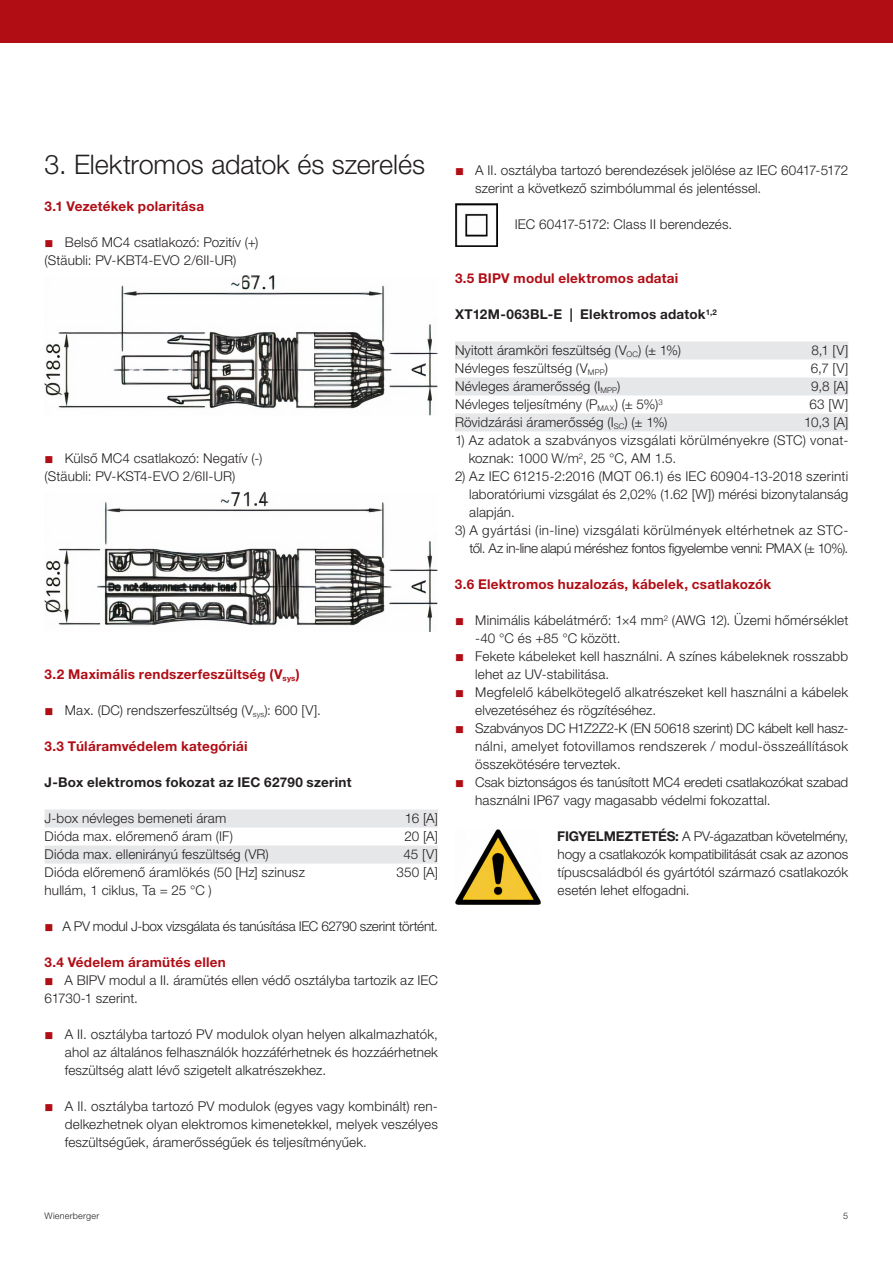
<style>
.page{position:relative;width:893px;height:1263px;background:#fff}
.page>*{position:absolute;margin:0;border:0;box-sizing:border-box;transform-origin:0 0}
.t1{font:300 27px "Helvetica Neue LT Pro";letter-spacing:-.005em;color:#231f20}
.t2{font:300 13.5px/18px "Helvetica Neue LT Pro";letter-spacing:.01em;color:#231f20}
.t3{font:700 13.5px "Helvetica Neue LT Pro";letter-spacing:.02em;color:#b00d15}
.t4{font:700 13.5px "Helvetica Neue LT Pro";letter-spacing:.015em;color:#231f20}
.t5{font:300 13.5px "Helvetica Neue LT Pro";letter-spacing:-.02em;color:#231f20}
.t6{font:300 9px "Helvetica Neue LT Pro";letter-spacing:.03em;color:#231f20}
.s1{color:#b00d15}
.s2{font-weight:700}
</style>
<div class="page">
<div style="left:0;top:0;width:893px;height:43px;background:#b00d15"></div>
<div style="left:45px;top:809px;width:393px;height:18px;background:#e6e7e9"></div>
<div style="left:45px;top:845px;width:393px;height:18px;background:#e6e7e9"></div>
<img style="left:45px;top:276px;width:393px;height:139px">
<img style="left:45px;top:492px;width:393px;height:139px">
<div style="left:455px;top:341px;width:393px;height:18px;background:#e6e7e9"></div>
<div style="left:455px;top:377px;width:393px;height:18px;background:#e6e7e9"></div>
<div style="left:455px;top:413px;width:393px;height:18px;background:#e6e7e9"></div>
<img style="left:455px;top:204px;width:43px;height:42px">
<img style="left:455px;top:829px;width:86px;height:76px">
<h1 class="t1" style="left:45px;top:148px;width:382px">3. Elektromos adatok és szerelés</h1>
<p class="t3" style="left:45px;top:198px;width:161px">3.1 Vezetékek polaritása</p>
<p class="t2" style="left:45px;top:233px;width:215px"><span class="s1">■</span> Belső MC4 csatlakozó: Pozitív (+) (Stäubli: PV-KBT4-EVO 2/6II-UR)</p>
<p class="t2" style="left:45px;top:449px;width:219px"><span class="s1">■</span> Külső MC4 csatlakozó: Negatív (-) (Stäubli: PV-KST4-EVO 2/6II-UR)</p>
<p class="t3" style="left:45px;top:666px;width:256px">3.2 Maximális rendszerfeszültség (V<sub>sys</sub>)</p>
<p class="t2" style="left:45px;top:701px;width:275px"><span class="s1">■</span> Max. (DC) rendszerfeszültség (V<sub>sys</sub>): 600 [V].</p>
<p class="t3" style="left:45px;top:738px;width:205px">3.3 Túláramvédelem kategóriái</p>
<p class="t4" style="left:45px;top:774px;width:308px">J-Box elektromos fokozat az IEC 62790 szerint</p>
<p class="t2" style="left:45px;top:809px;width:183px">J-box névleges bemeneti áram</p>
<p class="t2" style="left:405px;top:809px;width:35px">16 [A]</p>
<p class="t2" style="left:45px;top:827px;width:190px">Dióda max. előremenő áram (IF)</p>
<p class="t2" style="left:404px;top:827px;width:35px">20 [A]</p>
<p class="t2" style="left:45px;top:845px;width:226px">Dióda max. ellenirányú feszültség (VR)</p>
<p class="t2" style="left:403px;top:845px;width:36px">45 [V]</p>
<p class="t2" style="left:45px;top:863px;width:262px">Dióda előremenő áramlökés (50 [Hz] szinusz</p>
<p class="t2" style="left:397px;top:863px;width:43px">350 [A]</p>
<p class="t2" style="left:45px;top:881px;width:169px">hullám, 1 ciklus, Ta = 25 °C )</p>
<p class="t5" style="left:45px;top:918px;width:392px"><span class="s1">■</span> A PV modul J-box vizsgálata és tanúsítása IEC 62790 szerint történt.</p>
<p class="t3" style="left:45px;top:954px;width:183px">3.4 Védelem áramütés ellen</p>
<p class="t2" style="left:45px;top:971px;width:395px"><span class="s1">■</span> A BIPV modul a II. áramütés ellen védő osztályba tartozik az IEC<br>61730-1 szerint.</p>
<p class="t2" style="left:65px;top:1025px;width:375px;text-align:justify;text-indent:-20px"><span class="s1">■</span> A II. osztályba tartozó PV modulok olyan helyen alkalmazhatók, ahol az általános felhasználók hozzáférhetnek és hozzáérhetnek feszültség alatt lévő szigetelt alkatrészekhez.</p>
<p class="t2" style="left:65px;top:1097px;width:375px;text-align:justify;text-indent:-20px"><span class="s1">■</span> A II. osztályba tartozó PV modulok (egyes vagy kombinált) ren&shy;delkezhetnek olyan elektromos kimenetekkel, melyek veszélyes feszültségűek, áramerősségűek és teljesítményűek.</p>
<p class="t2" style="left:475px;top:161px;width:375px;text-indent:-20px"><span class="s1">■</span> A II. osztályba tartozó berendezések jelölése az IEC 60417-5172 szerint a következő szimbólummal és jelentéssel.</p>
<p class="t2" style="left:515px;top:215px;width:216px">IEC 60417-5172: Class II berendezés.</p>
<p class="t3" style="left:455px;top:270px;width:225px">3.5 BIPV modul elektromos adatai</p>
<p class="t4" style="left:455px;top:306px;width:263px">XT12M-063BL-E | Elektromos adatok<sup>1,2</sup></p>
<p class="t2" style="left:455px;top:341px;width:228px">Nyitott áramköri feszültség (V<sub>OC</sub>) (± 1%)</p>
<p class="t2" style="left:811px;top:341px;width:38px">8,1 [V]</p>
<p class="t2" style="left:455px;top:359px;width:155px">Névleges feszültség (V<sub>MPP</sub>)</p>
<p class="t2" style="left:811px;top:359px;width:39px">6,7 [V]</p>
<p class="t2" style="left:455px;top:377px;width:167px">Névleges áramerősség (I<sub>MPP</sub>)</p>
<p class="t2" style="left:811px;top:377px;width:39px">9,8 [A]</p>
<p class="t2" style="left:455px;top:395px;width:209px">Névleges teljesítmény (P<sub>MAX</sub>) (± 5%)<sup>3</sup></p>
<p class="t2" style="left:809px;top:395px;width:40px">63 [W]</p>
<p class="t2" style="left:455px;top:413px;width:214px">Rövidzárási áramerősség (I<sub>SC</sub>) (± 1%)</p>
<p class="t2" style="left:804px;top:413px;width:46px">10,3 [A]</p>
<p class="t2" style="left:469px;top:431px;width:381px;text-indent:-14px">1) Az adatok a szabványos vizsgálati körülményekre (STC) vonat&shy;koznak: 1000 W/m<sup>2</sup>, 25 °C, AM 1. 5.</p>
<p class="t2" style="left:469px;top:467px;width:381px;text-align:justify;text-indent:-14px">2) Az IEC 61215-2:2016 (MQT 06.1) és IEC 60904-13-2018 szerinti laboratóriumi vizsgálat és 2,02% (1. 62 [W]) mérési bizonytalanság alapján.</p>
<p class="t2" style="left:455px;top:521px;width:395px;text-align:right">3) A gyártási (in-line) vizsgálati körülmények eltérhetnek az STC&shy;től. Az in-line alapú méréshez fontos figyelembe venni: PMAX (± 10%).</p>
<p class="t3" style="left:455px;top:576px;width:318px">3.6 Elektromos huzalozás, kábelek, csatlakozók</p>
<p class="t2" style="left:475px;top:611px;width:375px;text-indent:-20px"><span class="s1">■</span> Minimális kábelátmérő: 1×4 mm<sup>2</sup> (AWG 12). Üzemi hőmérséklet -40 °C és +85 °C között.</p>
<p class="t2" style="left:475px;top:647px;width:375px;text-indent:-20px"><span class="s1">■</span> Fekete kábeleket kell használni. A színes kábeleknek rosszabb lehet az UV-stabilitása.</p>
<p class="t2" style="left:475px;top:683px;width:375px;text-indent:-20px"><span class="s1">■</span> Megfelelő kábelkötegelő alkatrészeket kell használni a kábelek elvezetéséhez és rögzítéséhez.</p>
<p class="t2" style="left:475px;top:719px;width:375px;text-align:justify;text-indent:-20px"><span class="s1">■</span> Szabványos DC H1Z2Z2-K (EN 50618 szerint) DC kábelt kell hasz&shy;nálni, amelyet fotovillamos rendszerek / modul-összeállítások összekötésére terveztek.</p>
<p class="t2" style="left:475px;top:773px;width:375px;text-indent:-20px"><span class="s1">■</span> Csak biztonságos és tanúsított MC4 eredeti csatlakozókat szabad használni IP67 vagy magasabb védelmi fokozattal.</p>
<p class="t2" style="left:557px;top:827px;width:293px;text-align:justify"><span class="s2">FIGYELMEZTETÉS:</span> A PV-ágazatban követelmény, hogy a csatlakozók kompatibilitását csak az azonos típuscsaládból és gyártótól származó csatlakozók esetén lehet elfogadni.</p>
<p class="t6" style="left:45px;top:1210px;width:56px">Wienerberger</p>
<p class="t6" style="left:843px;top:1210px;width:7px">5</p>
</div>
